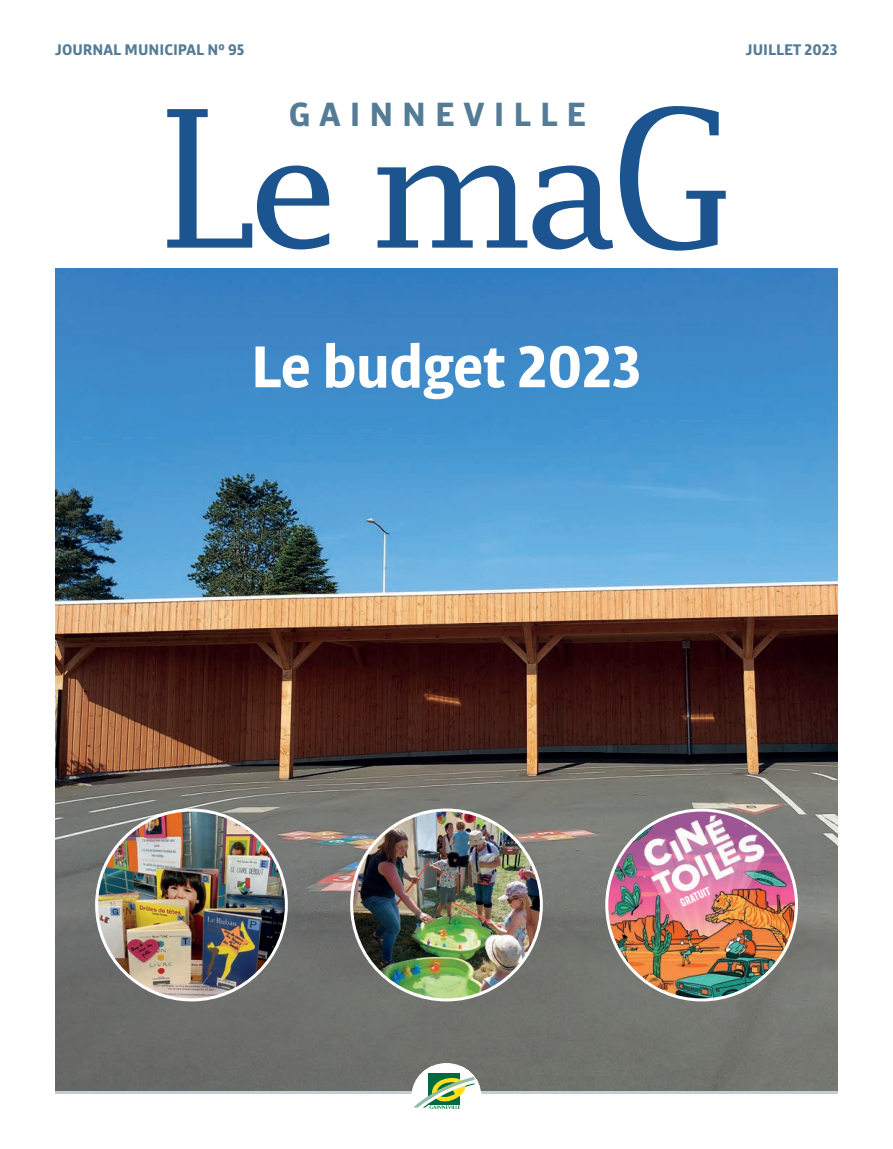
<style>
.page{position:relative;width:893px;height:1149px;background:#fff}
.page>*{position:absolute;margin:0;border:0;box-sizing:border-box;transform-origin:0 0}
.t1{font:700 63px "Bulo";letter-spacing:-.01em;color:#fff}
.t2{font:700 36px "Bulo";letter-spacing:.25em;color:#547c96}
.t3{font:700 16.5px "Bulo";color:#547c96}
.t4{font:11.4px "Veneer";color:#fff}
</style>
<div class="page">
<img style="left:55px;top:268px;width:783px;height:821px">
<svg style="left:167px;top:106px;width:559px;height:144px"></svg>
<div style="left:412px;top:1062px;width:69px;height:67px;background:#fff;border-radius:50%"></div>
<svg style="left:412px;top:1065px;width:67px;height:44px"></svg>
<img style="left:97px;top:809px;width:189px;height:190px;border-radius:95px">
<img style="left:607px;top:810px;width:189px;height:189px">
<img style="left:352px;top:809px;width:189px;height:190px;border-radius:95px">
<p class="t3" style="left:55px;top:39px;width:191px">JOURNAL MUNICIPAL N° 95</p>
<p class="t3" style="left:746px;top:39px;width:93px">JUILLET 2023</p>
<h2 class="t2" style="left:289px;top:90px;width:299px">GAINNEVILLE</h2>
<h1 class="t1" style="left:251px;top:326px;width:393px">Le budget 2023</h1>
<p class="t4" style="left:678px;top:896px;width:33px;rotate:-24deg">GRATUIT</p>
</div>
